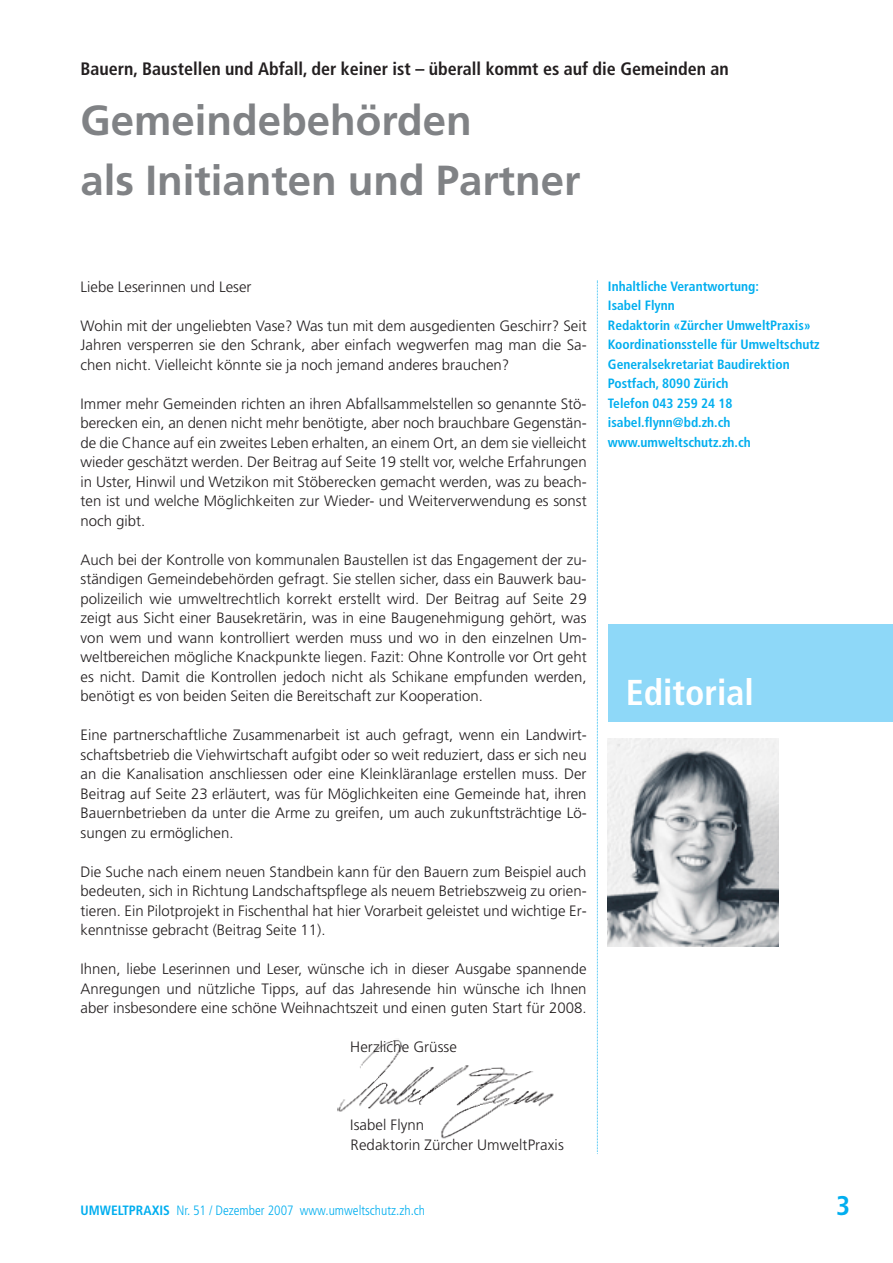
<style>
.page{position:relative;width:893px;height:1263px;background:#fff}
.page>*{position:absolute;margin:0;border:0;box-sizing:border-box;transform-origin:0 0}
.t1{font:700 42px/60px "Frutiger";color:#808285}
.t2{font:700 condensed 36px "Frutiger";color:#fff}
.t3{font:700 condensed 27px "Frutiger";color:#00aeef}
.t4{font:700 condensed 18px "Frutiger";color:#231f20}
.t5{font:300 15px/19.5px "Frutiger";color:#231f20;text-align:justify}
.t6{font:700 condensed 13.5px/19.5px "Frutiger";color:#00aeef}
.t7{font:300 condensed 13.5px "Frutiger";color:#00aeef}
.s1{font-weight:700}
</style>
<div class="page">
<div style="left:608px;top:624px;width:284px;height:97px;background:#8ed8f8"></div>
<svg style="left:597px;top:281px;width:1px;height:873px"></svg>
<img style="left:608px;top:739px;width:170px;height:208px">
<img style="left:337px;top:1040px;width:217px;height:99px">
<p class="t4" style="left:81px;top:62px;width:650px">Bauern, Baustellen und Abfall, der keiner ist – überall kommt es auf die Gemeinden an</p>
<h1 class="t1" style="left:81px;top:94px;width:501px">Gemeindebehörden<br>als Initianten und Partner</h1>
<p class="t5" style="left:81px;top:278px;width:173px">Liebe Leserinnen und Leser</p>
<p class="t5" style="left:81px;top:317px;width:507px">Wohin mit der ungeliebten Vase? Was tun mit dem ausgedienten Geschirr? Seit Jahren versperren sie den Schrank, aber einfach wegwerfen mag man die Sa&shy;chen nicht. Vielleicht könnte sie ja noch jemand anderes brauchen?</p>
<p class="t5" style="left:81px;top:395px;width:507px">Immer mehr Gemeinden richten an ihren Abfallsammelstellen so genannte Stö&shy;berecken ein, an denen nicht mehr benötigte, aber noch brauchbare Gegenstän&shy;de die Chance auf ein zweites Leben erhalten, an einem Ort, an dem sie vielleicht wieder geschätzt werden. Der Beitrag auf Seite 19 stellt vor, welche Erfahrungen in Uster, Hinwil und Wetzikon mit Stöberecken gemacht werden, was zu beach&shy;ten ist und welche Möglichkeiten zur Wieder- und Weiterverwendung es sonst noch gibt.</p>
<p class="t5" style="left:81px;top:551px;width:507px">Auch bei der Kontrolle von kommunalen Baustellen ist das Engagement der zu&shy;ständigen Gemeindebehörden gefragt. Sie stellen sicher, dass ein Bauwerk bau&shy;polizeilich wie umweltrechtlich korrekt erstellt wird. Der Beitrag auf Seite 29 zeigt aus Sicht einer Bausekretärin, was in eine Baugenehmigung gehört, was von wem und wann kontrolliert werden muss und wo in den einzelnen Um&shy;weltbereichen mögliche Knackpunkte liegen. Fazit: Ohne Kontrolle vor Ort geht es nicht. Damit die Kontrollen jedoch nicht als Schikane empfunden werden, benötigt es von beiden Seiten die Bereitschaft zur Kooperation.</p>
<p class="t5" style="left:81px;top:727px;width:507px">Eine partnerschaftliche Zusammenarbeit ist auch gefragt, wenn ein Landwirt&shy;schaftsbetrieb die Viehwirtschaft aufgibt oder so weit reduziert, dass er sich neu an die Kanalisation anschliessen oder eine Kleinkläranlage erstellen muss. Der Beitrag auf Seite 23 erläutert, was für Möglichkeiten eine Gemeinde hat, ihren Bauernbetrieben da unter die Arme zu greifen, um auch zukunftsträchtige Lö&shy;sungen zu ermöglichen.</p>
<p class="t5" style="left:81px;top:863px;width:507px">Die Suche nach einem neuen Standbein kann für den Bauern zum Beispiel auch bedeuten, sich in Richtung Landschaftspflege als neuem Betriebszweig zu orien&shy;tieren. Ein Pilotprojekt in Fischenthal hat hier Vorarbeit geleistet und wichtige Er&shy;kenntnisse gebracht (Beitrag Seite 11).</p>
<p class="t5" style="left:81px;top:961px;width:507px">Ihnen, liebe Leserinnen und Leser, wünsche ich in dieser Ausgabe spannende Anregungen und nützliche Tipps, auf das Jahresende hin wünsche ich Ihnen aber insbesondere eine schöne Weihnachtszeit und einen guten Start für 2008.</p>
<p class="t5" style="left:350px;top:1039px;width:108px">Herzliche Grüsse</p>
<p class="t6" style="left:608px;top:277px;width:213px">Inhaltliche Verantwortung:<br>Isabel Flynn<br>Redaktorin «Zürcher UmweltPraxis»<br>Koordinationsstelle für Umweltschutz<br>Generalsekretariat Baudirektion<br>Postfach, 8090 Zürich<br>Telefon 043 259 24 18 isabel.flynn@bd.zh.ch www.umweltschutz.zh.ch</p>
<h2 class="t2" style="left:626px;top:678px;width:130px">Editorial</h2>
<p class="t5" style="left:350px;top:1117px;width:215px">Isabel Flynn<br>Redaktorin Zürcher UmweltPraxis</p>
<p class="t7" style="left:81px;top:1205px;width:346px"><span class="s1">UMWELTPRAXIS</span> Nr. 51 / Dezember 2007 www.umweltschutz.zh.ch</p>
<h3 class="t3" style="left:836px;top:1195px;width:16px">3</h3>
</div>
